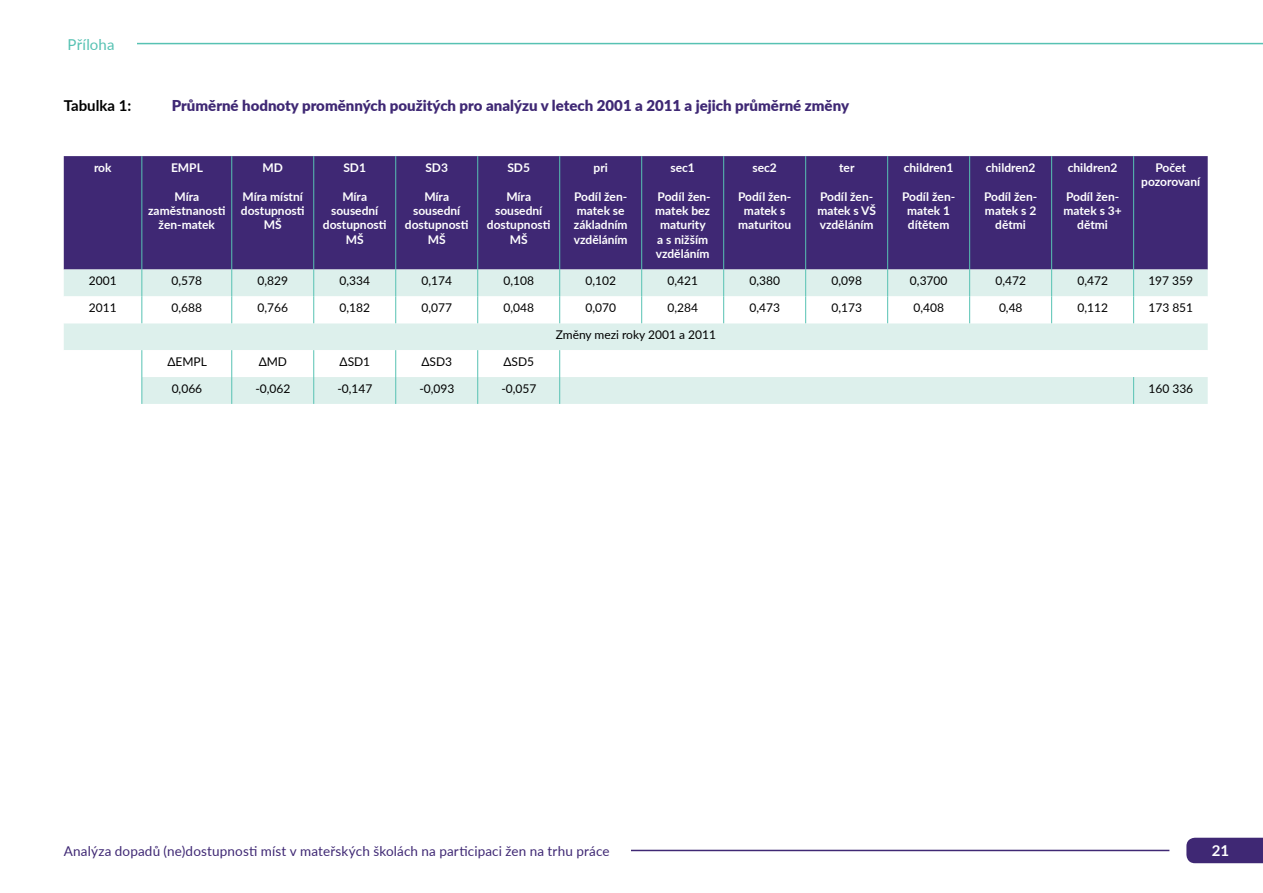
<style>
.page{position:relative;width:1263px;height:893px;background:#fff}
.page>*{position:absolute;margin:0;border:0;box-sizing:border-box;transform-origin:0 0}
.t1{font:900 15px "Lato";color:#3f2874}
.t2{font:700 15px "Lato";color:#000}
.t3{font:15px "Lato";letter-spacing:.005em;color:#57c2b3}
.t4{font:700 15px "Lato";color:#fff}
.t5{font:13.5px "Lato";letter-spacing:.01em;color:#3f2874}
.t6{font:700 12px/14.4px "Lato";color:#fff;text-align:center}
.t7{font:12px "Lato";color:#000}
</style>
<div class="page">
<hr style="left:123px;top:43px;width:1140px;height:1px;background:#57c2b3">
<hr style="left:446px;top:850px;width:723px;height:1px;background:#3f2874">
<div style="left:1186px;top:838px;width:77px;height:25px;background:#3f2874"></div>
<div style="left:64px;top:838px;width:567px;height:25px;background:#fff"></div>
<div style="left:64px;top:32px;width:72px;height:25px;background:#fff"></div>
<div style="left:64px;top:156px;width:1144px;height:114px;background:#3f2874"></div>
<div style="left:64px;top:270px;width:1144px;height:26px;background:#ddf0ec"></div>
<svg style="left:64px;top:296px;width:1144px;height:108px"></svg>
<hr style="left:141px;top:156px;width:1px;height:114px;background:#57c2b3">
<hr style="left:231px;top:156px;width:1px;height:114px;background:#57c2b3">
<hr style="left:313px;top:156px;width:1px;height:114px;background:#57c2b3">
<hr style="left:395px;top:156px;width:1px;height:114px;background:#57c2b3">
<hr style="left:477px;top:156px;width:1px;height:114px;background:#57c2b3">
<hr style="left:559px;top:156px;width:1px;height:114px;background:#57c2b3">
<hr style="left:641px;top:156px;width:1px;height:114px;background:#57c2b3">
<hr style="left:723px;top:156px;width:1px;height:114px;background:#57c2b3">
<hr style="left:805px;top:156px;width:1px;height:114px;background:#57c2b3">
<hr style="left:887px;top:156px;width:1px;height:114px;background:#57c2b3">
<hr style="left:969px;top:156px;width:1px;height:114px;background:#57c2b3">
<hr style="left:1051px;top:156px;width:1px;height:114px;background:#57c2b3">
<hr style="left:1133px;top:156px;width:1px;height:114px;background:#57c2b3">
<svg style="left:141px;top:270px;width:1px;height:53px"></svg>
<svg style="left:231px;top:270px;width:1px;height:53px"></svg>
<svg style="left:313px;top:270px;width:1px;height:53px"></svg>
<svg style="left:395px;top:270px;width:1px;height:53px"></svg>
<svg style="left:477px;top:270px;width:1px;height:53px"></svg>
<svg style="left:559px;top:270px;width:1px;height:53px"></svg>
<svg style="left:641px;top:270px;width:1px;height:53px"></svg>
<svg style="left:723px;top:270px;width:1px;height:53px"></svg>
<svg style="left:805px;top:270px;width:1px;height:53px"></svg>
<svg style="left:887px;top:270px;width:1px;height:53px"></svg>
<svg style="left:969px;top:270px;width:1px;height:53px"></svg>
<svg style="left:1051px;top:270px;width:1px;height:53px"></svg>
<svg style="left:1133px;top:270px;width:1px;height:53px"></svg>
<svg style="left:141px;top:350px;width:1px;height:54px"></svg>
<svg style="left:231px;top:350px;width:1px;height:54px"></svg>
<svg style="left:313px;top:350px;width:1px;height:54px"></svg>
<svg style="left:395px;top:350px;width:1px;height:54px"></svg>
<svg style="left:477px;top:350px;width:1px;height:54px"></svg>
<svg style="left:559px;top:350px;width:1px;height:54px"></svg>
<svg style="left:1133px;top:377px;width:1px;height:27px"></svg>
<p class="t3" style="left:68px;top:34px;width:48px">Příloha</p>
<p class="t2" style="left:64px;top:95px;width:69px">Tabulka 1:</p>
<p class="t1" style="left:172px;top:94px;width:679px">Průměrné hodnoty proměnných použitých pro analýzu v letech 2001 a 2011 a jejich průměrné změny</p>
<p class="t6" style="left:94px;top:160px;width:19px">rok</p>
<p class="t6" style="left:171px;top:160px;width:33px">EMPL</p>
<p class="t6" style="left:148px;top:188px;width:79px">Míra zaměstnanosti žen-matek</p>
<p class="t6" style="left:262px;top:160px;width:22px">MD</p>
<p class="t6" style="left:241px;top:188px;width:65px">Míra místní dostupnosti<br>MŠ</p>
<p class="t6" style="left:343px;top:160px;width:24px">SD1</p>
<p class="t6" style="left:323px;top:188px;width:65px">Míra sousední dostupnosti<br>MŠ</p>
<p class="t6" style="left:425px;top:160px;width:24px">SD3</p>
<p class="t6" style="left:405px;top:188px;width:65px">Míra sousední dostupnosti<br>MŠ</p>
<p class="t6" style="left:507px;top:160px;width:24px">SD5</p>
<p class="t6" style="left:487px;top:188px;width:65px">Míra sousední dostupnosti<br>MŠ</p>
<p class="t6" style="left:593px;top:160px;width:16px">pri</p>
<p class="t6" style="left:574px;top:188px;width:55px;text-align:left">Podíl žen&shy;matek se základním vzděláním</p>
<p class="t6" style="left:670px;top:160px;width:26px">sec1</p>
<p class="t6" style="left:655px;top:188px;width:57px">Podíl žen&shy;matek bez maturity<br>a s nižším vzděláním</p>
<p class="t6" style="left:752px;top:160px;width:26px">sec2</p>
<p class="t6" style="left:738px;top:188px;width:55px">Podíl žen&shy;matek s maturitou</p>
<p class="t6" style="left:839px;top:160px;width:17px">ter</p>
<p class="t6" style="left:817px;top:188px;width:60px;text-align:left">Podíl žen&shy;matek s VŠ vzděláním</p>
<p class="t6" style="left:904px;top:160px;width:51px">children1</p>
<p class="t6" style="left:902px;top:188px;width:55px">Podíl žen&shy;matek 1 dítětem</p>
<p class="t6" style="left:986px;top:160px;width:51px">children2</p>
<p class="t6" style="left:984px;top:188px;width:55px">Podíl žen&shy;matek s 2 dětmi</p>
<p class="t6" style="left:1068px;top:160px;width:51px">children2</p>
<p class="t6" style="left:1063px;top:188px;width:60px">Podíl žen&shy;matek s 3+ dětmi</p>
<p class="t6" style="left:1141px;top:160px;width:60px">Počet pozorovaní</p>
<p class="t7" style="left:89px;top:272px;width:29px">2001</p>
<p class="t7" style="left:172px;top:272px;width:32px">0,578</p>
<p class="t7" style="left:257px;top:272px;width:32px">0,829</p>
<p class="t7" style="left:339px;top:272px;width:32px">0,334</p>
<p class="t7" style="left:421px;top:272px;width:32px">0,174</p>
<p class="t7" style="left:503px;top:272px;width:32px">0,108</p>
<p class="t7" style="left:585px;top:272px;width:32px">0,102</p>
<p class="t7" style="left:667px;top:272px;width:32px">0,421</p>
<p class="t7" style="left:749px;top:272px;width:32px">0,380</p>
<p class="t7" style="left:831px;top:272px;width:32px">0,098</p>
<p class="t7" style="left:910px;top:272px;width:39px">0,3700</p>
<p class="t7" style="left:995px;top:272px;width:32px">0,472</p>
<p class="t7" style="left:1077px;top:272px;width:32px">0,472</p>
<p class="t7" style="left:1148px;top:272px;width:46px">197 359</p>
<p class="t7" style="left:89px;top:299px;width:29px">2011</p>
<p class="t7" style="left:172px;top:299px;width:32px">0,688</p>
<p class="t7" style="left:258px;top:299px;width:32px">0,766</p>
<p class="t7" style="left:340px;top:299px;width:32px">0,182</p>
<p class="t7" style="left:422px;top:299px;width:32px">0,077</p>
<p class="t7" style="left:503px;top:299px;width:32px">0,048</p>
<p class="t7" style="left:585px;top:299px;width:32px">0,070</p>
<p class="t7" style="left:667px;top:299px;width:32px">0,284</p>
<p class="t7" style="left:749px;top:299px;width:32px">0,473</p>
<p class="t7" style="left:831px;top:299px;width:32px">0,173</p>
<p class="t7" style="left:913px;top:299px;width:32px">0,408</p>
<p class="t7" style="left:999px;top:299px;width:25px">0,48</p>
<p class="t7" style="left:1077px;top:299px;width:32px">0,112</p>
<p class="t7" style="left:1148px;top:299px;width:46px">173 851</p>
<p class="t7" style="left:556px;top:326px;width:162px">Změny mezi roky 2001 a 2011</p>
<p class="t7" style="left:167px;top:353px;width:41px">ΔEMPL</p>
<p class="t7" style="left:259px;top:353px;width:30px">ΔMD</p>
<p class="t7" style="left:339px;top:353px;width:32px">ΔSD1</p>
<p class="t7" style="left:421px;top:353px;width:32px">ΔSD3</p>
<p class="t7" style="left:503px;top:353px;width:32px">ΔSD5</p>
<p class="t7" style="left:172px;top:380px;width:32px">0,066</p>
<p class="t7" style="left:255px;top:380px;width:37px">-0,062</p>
<p class="t7" style="left:337px;top:380px;width:37px">-0,147</p>
<p class="t7" style="left:419px;top:380px;width:37px">-0,093</p>
<p class="t7" style="left:501px;top:380px;width:37px">-0,057</p>
<p class="t7" style="left:1148px;top:380px;width:46px">160 336</p>
<p class="t5" style="left:64px;top:841px;width:547px">Analýza dopadů (ne)dostupnosti míst v mateřských školách na participaci žen na trhu práce</p>
<p class="t4" style="left:1212px;top:839px;width:19px">21</p>
</div>
